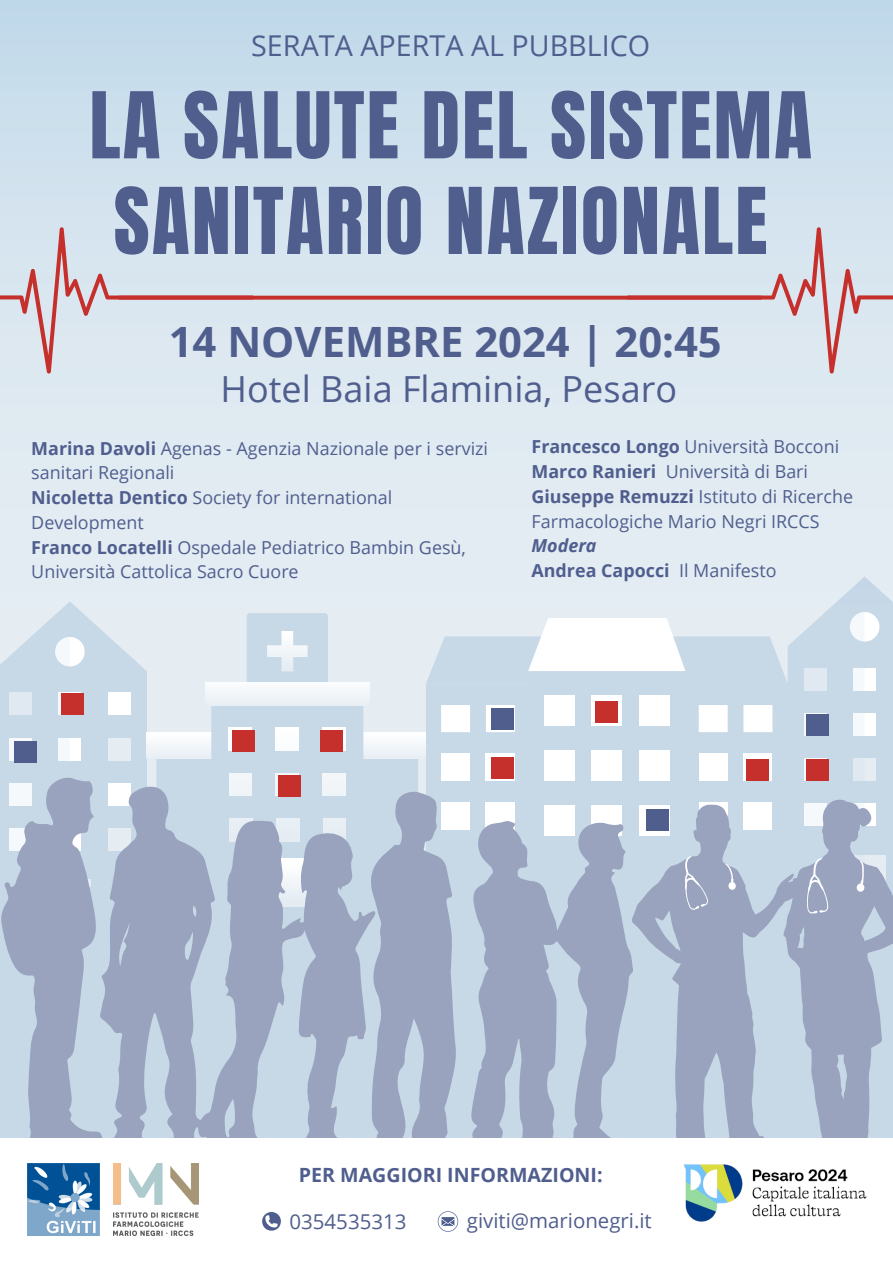
<style>
.page{position:relative;width:893px;height:1263px;background:#fff}
.page>*{position:absolute;margin:0;border:0;box-sizing:border-box;transform-origin:0 0}
.t1{font:78.22px/95.6px "Anton";letter-spacing:.025em;color:#505e8e;text-align:center}
.t2{font:700 41.78px "Open Sans";color:#505e8e}
.t3{font:36px "Open Sans";color:#505e8e}
.t4{font:28.72px "Open Sans";color:#505e8e}
.t5{font:20.48px "Open Sans";color:#505e8e}
.t6{font:20.4px "Open Sans";color:#505e8e}
.t7{font:700 19.65px "Open Sans";color:#505e8e}
.t8{font:17.92px/24.8px "Open Sans";color:#505e8e}
.t9{font:700 17.92px "Open Sans";color:#505e8e}
.t10{font:italic 700 17.92px "Open Sans";color:#505e8e}
.s1{font-weight:700}
.s2{font-weight:400}
</style>
<div class="page">
<svg style="left:85px;top:605px;width:62px;height:170px;background:#cedde9"></svg>
<div style="left:108px;top:738px;width:23px;height:23px;background:#e5edf3"></div>
<div style="left:108px;top:692px;width:23px;height:23px;background:#fff"></div>
<div style="left:146px;top:733px;width:280px;height:26px;background:#f2f6f9"></div>
<svg style="left:156px;top:613px;width:262px;height:162px"></svg>
<svg style="left:85px;top:775px;width:341px;height:362px;background:#afbbd0"></svg>
<svg style="left:0;top:605px;width:85px;height:532px;background:#b7c3d6"></svg>
<svg style="left:426px;top:576px;width:467px;height:561px;background:#c0ccdd"></svg>
<svg style="left:262px;top:1212px;width:19px;height:19px"></svg>
<svg style="left:438px;top:1211px;width:20px;height:20px"></svg>
<img style="left:114px;top:1163px;width:85px;height:72px">
<img style="left:683px;top:1164px;width:184px;height:58px">
<svg style="left:253px;top:296px;width:374px;height:4px"></svg>
<svg style="left:627px;top:227px;width:266px;height:147px;background:#d8dae2"></svg>
<svg style="left:0;top:227px;width:253px;height:147px;background:#d8d9e2"></svg>
<div style="left:278px;top:775px;width:22px;height:21px;background:#c6302c"></div>
<div style="left:232px;top:731px;width:22px;height:21px;background:#c6302c"></div>
<div style="left:320px;top:731px;width:22px;height:21px;background:#c6302c"></div>
<div style="left:747px;top:759px;width:22px;height:21px;background:#c6302c"></div>
<div style="left:596px;top:702px;width:22px;height:21px;background:#c6302c"></div>
<div style="left:492px;top:758px;width:22px;height:21px;background:#c6302c"></div>
<div style="left:61px;top:693px;width:22px;height:21px;background:#c6302c"></div>
<div style="left:806px;top:760px;width:22px;height:21px;background:#c6302c"></div>
<img style="left:27px;top:1163px;width:72px;height:72px">
<div style="left:14px;top:741px;width:22px;height:21px;background:#505e8e"></div>
<div style="left:492px;top:708px;width:22px;height:21px;background:#505e8e"></div>
<div style="left:646px;top:810px;width:22px;height:21px;background:#505e8e"></div>
<div style="left:806px;top:714px;width:22px;height:21px;background:#505e8e"></div>
<p class="t4" style="left:251px;top:25px;width:400px">SERATA APERTA AL PUBBLICO</p>
<p class="t1" style="left:89px;top:79px;width:724px">LA SALUTE DEL SISTEMA<br>SANITARIO NAZIONALE</p>
<p class="t2" style="left:169px;top:312px;width:554px">14 NOVEMBRE 2024 | 20:45</p>
<h2 class="t3" style="left:221px;top:363px;width:458px">Hotel Baia Flaminia, Pesaro</h2>
<p class="t8" style="left:31px;top:435px;width:458px"><span class="s1">Marina Davoli</span> Agenas - Agenzia Nazionale per i servizi sanitari Regionali</p>
<p class="t8" style="left:31px;top:485px;width:362px"><span class="s1">Nicoletta Dentico</span> Society for international<br>Development</p>
<p class="t8" style="left:31px;top:534px;width:436px"><span class="s1">Franco Locatelli</span> Ospedale Pediatrico Bambin Gesù,<br>Università Cattolica Sacro Cuore</p>
<p class="t8" style="left:531px;top:434px;width:309px"><span class="s1">Francesco Longo</span> Università Bocconi</p>
<p class="t8" style="left:531px;top:459px;width:278px"><span class="s1">Marco Ranieri</span> Università di Bari</p>
<p class="t8" style="left:531px;top:484px;width:323px"><span class="s1">Giuseppe Remuzzi</span> Istituto di Ricerche<br>Farmacologiche Mario Negri IRCCS</p>
<p class="t9" style="left:531px;top:558px;width:247px">Andrea Capocci <span class="s2">Il Manifesto</span></p>
<p class="t10" style="left:531px;top:533px;width:67px">Modera</p>
<p class="t7" style="left:299px;top:1161px;width:305px">PER MAGGIORI INFORMAZIONI:</p>
<p class="t5" style="left:289px;top:1207px;width:118px">0354535313</p>
<p class="t6" style="left:467px;top:1206px;width:186px">giviti@marionegri.it</p>
</div>
